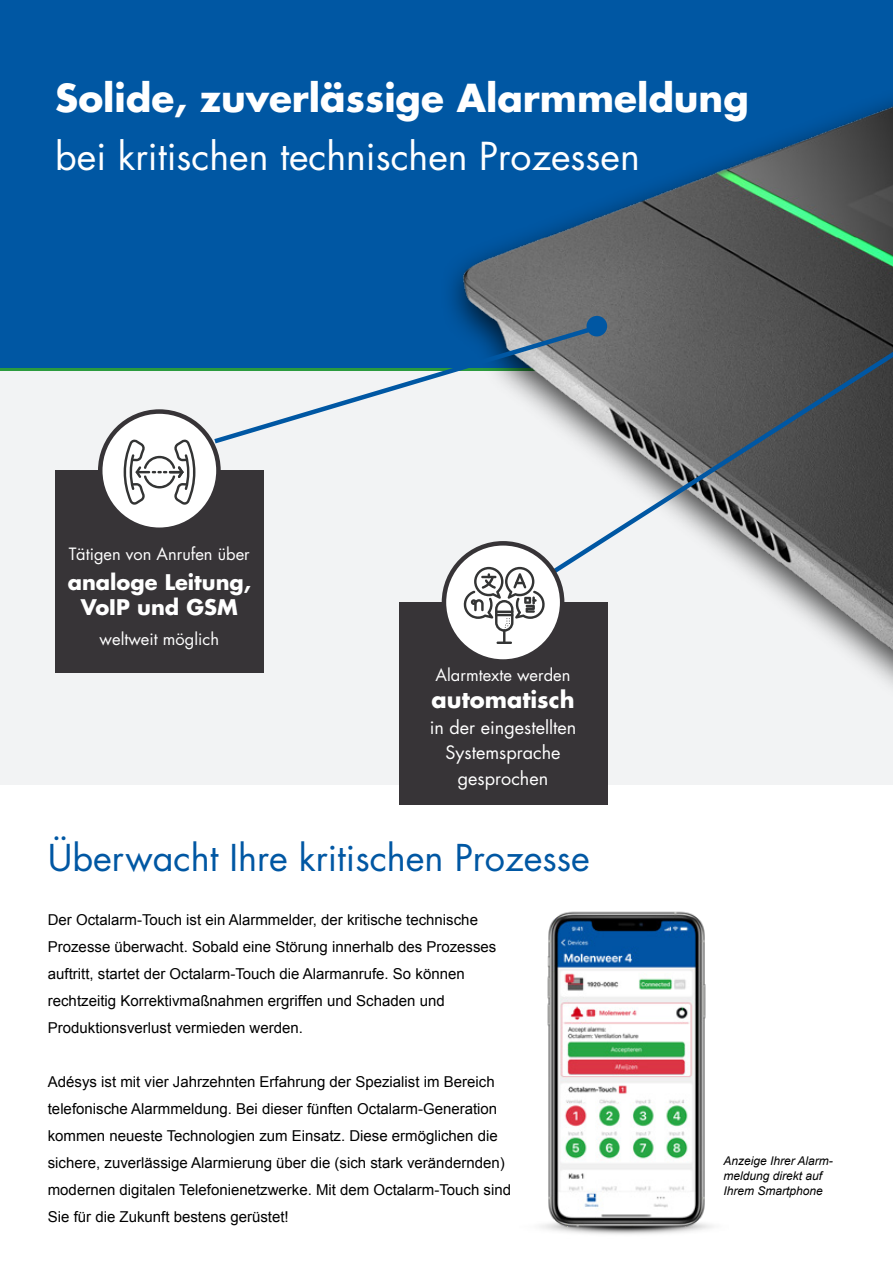
<style>
.page{position:relative;width:893px;height:1263px;background:#fff}
.page>*{position:absolute;margin:0;border:0;box-sizing:border-box;transform-origin:0 0}
.t1{font:37.5px "Futura Std";color:#fff}
.t2{font:700 37.5px "Futura Std";color:#fff}
.t3{font:36px "Futura Std";color:#0057a3}
.t4{font:700 22.5px "Futura Std";color:#fff}
.t5{font:700 21px/25.5px "Futura Std";color:#fff;text-align:center}
.t6{font:18px/25.5px "Futura Std";color:#fff;text-align:center}
.t7{font:16.5px "Futura Std";color:#fff}
.t8{font:15px/27px "Arial";color:#000}
.t9{font:italic 12px/15px "Arial";color:#000}
</style>
<div class="page">
<div style="left:0;top:110px;width:893px;height:675px;background:#f2f3f4"></div>
<div style="left:0;top:0;width:893px;height:370px;background:#0057a3"></div>
<hr style="left:0;top:368px;width:893px;height:3px;background:#2b9b3e">
<img style="left:441px;top:99px;width:452px;height:623px">
<div style="left:55px;top:471px;width:208px;height:202px;background:#373437"></div>
<div style="left:100px;top:412px;width:118px;height:118px;background:#fff;border-radius:50%"></div>
<div style="left:98px;top:409px;width:123px;height:123px;border:4px solid #373437;border-radius:50%"></div>
<svg style="left:124px;top:439px;width:71px;height:66px"></svg>
<svg style="left:209px;top:322px;width:331px;height:125px"></svg>
<svg style="left:540px;top:321px;width:353px;height:262px"></svg>
<div style="left:587px;top:316px;width:20px;height:20px;background:#0057a3;border-radius:50%"></div>
<div style="left:399px;top:602px;width:208px;height:202px;background:#373437"></div>
<svg style="left:444px;top:543px;width:118px;height:118px;fill:#fff"></svg>
<div style="left:442px;top:541px;width:122px;height:123px;border:4px solid #373437;border-radius:50%"></div>
<hr style="left:496px;top:641px;width:16px;height:3px;background:#333434">
<svg style="left:464px;top:567px;width:81px;height:76px"></svg>
<img style="left:545px;top:911px;width:162px;height:323px">
<h1 class="t2" style="left:55px;top:73px;width:695px">Solide, zuverlässige Alarmmeldung</h1>
<h1 class="t1" style="left:55px;top:132px;width:586px">bei kritischen technischen Prozessen</h1>
<p class="t7" style="left:69px;top:543px;width:182px">Tätigen von Anrufen über</p>
<h3 class="t5" style="left:68px;top:569px;width:185px">analoge Leitung,<br>VoIP und GSM</h3>
<p class="t7" style="left:100px;top:628px;width:121px">weltweit möglich</p>
<p class="t7" style="left:436px;top:665px;width:136px">Alarmtexte werden</p>
<h3 class="t4" style="left:432px;top:685px;width:144px">automatisch</h3>
<p class="t6" style="left:430px;top:715px;width:148px">in der eingestellten<br>Systemsprache gesprochen</p>
<h2 class="t3" style="left:48px;top:835px;width:544px">Überwacht Ihre kritischen Prozesse</h2>
<p class="t8" style="left:48px;top:906px;width:450px">Der Octalarm-Touch ist ein Alarmmelder, der kritische technische Prozesse überwacht. Sobald eine Störung innerhalb des Prozesses auftritt, startet der Octalarm-Touch die Alarmanrufe. So können rechtzeitig Korrektivmaßnahmen ergriffen und Schaden und Produktionsverlust vermieden werden.</p>
<p class="t8" style="left:48px;top:1068px;width:465px">Adésys ist mit vier Jahrzehnten Erfahrung der Spezialist im Bereich telefonische Alarmmeldung. Bei dieser fünften Octalarm-Generation kommen neueste Technologien zum Einsatz. Diese ermöglichen die sichere, zuverlässige Alarmierung über die (sich stark verändernden) modernen digitalen Telefonienetzwerke. Mit dem Octalarm-Touch sind Sie für die Zukunft bestens gerüstet!</p>
<p class="t9" style="left:723px;top:1153px;width:111px">Anzeige Ihrer Alarm&shy;meldung direkt auf<br>Ihrem Smartphone</p>
</div>
